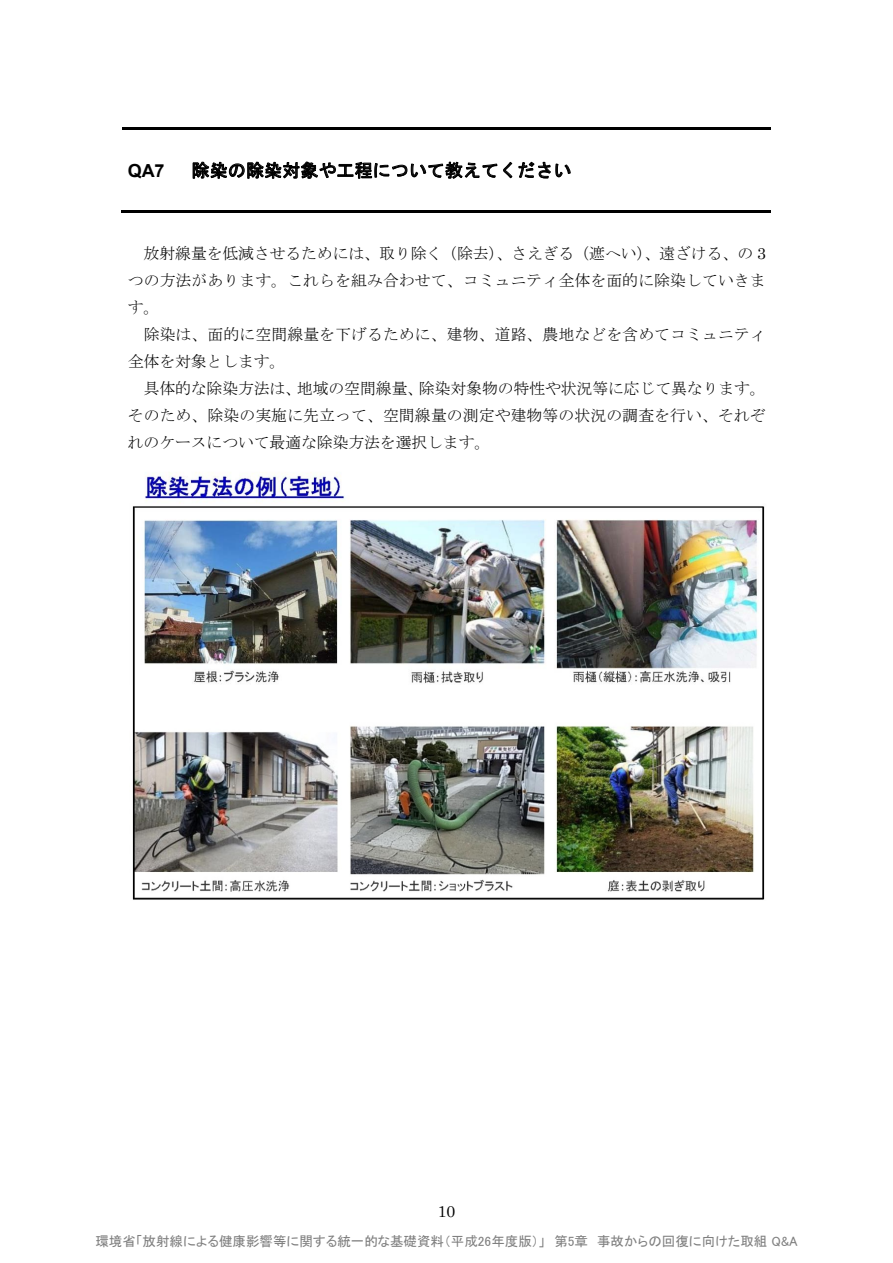
<style>
.page{position:relative;width:893px;height:1263px;background:#fff}
.page>*{position:absolute;margin:0;border:0;box-sizing:border-box;transform-origin:0 0}
.t1{font:18px "MS Gothic";letter-spacing:.005em;color:#000}
.t2{font:700 18px "Arial";color:#000}
.t3{font:15.9px/27px "MS Mincho";color:#000;text-align:justify}
.t4{font:15.9px "Century";color:#000}
.t5{font:13.5px "MS P Gothic";color:#808080}
.s1{font-family:"Century"}
</style>
<div class="page">
<hr style="left:123px;top:128px;width:648px;height:2px;background:#000">
<svg style="left:193px;top:162px;width:304px;height:17px"></svg>
<svg style="left:503px;top:162px;width:9px;height:16px"></svg>
<svg style="left:518px;top:162px;width:53px;height:16px"></svg>
<hr style="left:122px;top:211px;width:649px;height:2px;background:#000">
<img style="left:132px;top:472px;width:633px;height:428px">
<p class="t2" style="left:128px;top:158px;width:38px">QA7</p>
<p class="t1" style="left:192px;top:161px;width:381px">除染の除染対象や工程について教えてください</p>
<p class="t3" style="left:128px;top:240px;width:640px;text-indent:16px">放射線量を低減させるためには、取り除く（除去）、さえぎる（遮へい）、遠ざける、の <span class="s1">3</span>つの方法があります。これらを組み合わせて、コミュニティ全体を面的に除染していきます。</p>
<p class="t3" style="left:128px;top:321px;width:640px;text-indent:16px">除染は、面的に空間線量を下げるために、建物、道路、農地などを含めてコミュニティ全体を対象とします。</p>
<p class="t3" style="left:128px;top:375px;width:640px;text-indent:16px">具体的な除染方法は、地域の空間線量、除染対象物の特性や状況等に応じて異なります。そのため、除染の実施に先立って、空間線量の測定や建物等の状況の調査を行い、それぞれのケースについて最適な除染方法を選択します。</p>
<p class="t4" style="left:438px;top:1198px;width:19px">10</p>
<p class="t5" style="left:95px;top:1235px;width:704px">環境省「放射線による健康影響等に関する統一的な基礎資料（平成26年度版）」　第5章　事故からの回復に向けた取組 Q&amp;A</p>
</div>
